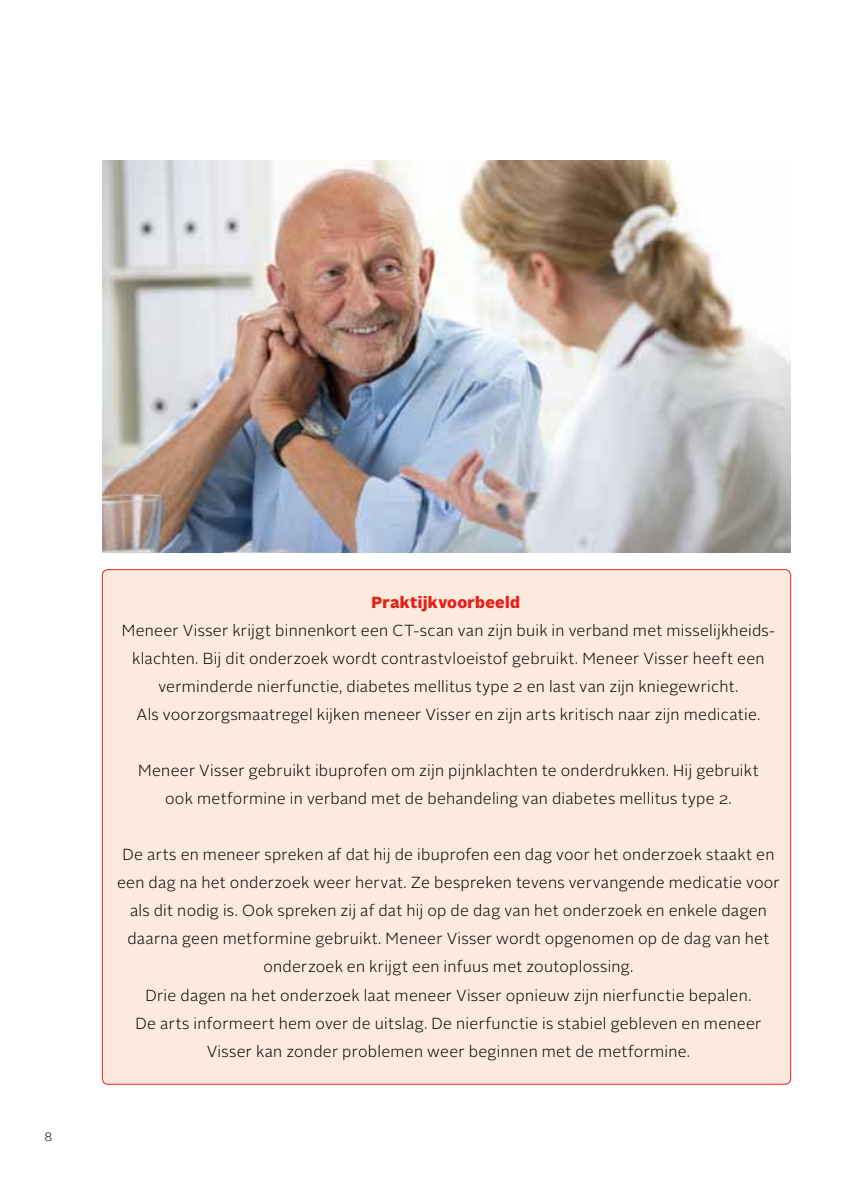
<style>
.page{position:relative;width:842px;height:1191px;background:#fff}
.page>*{position:absolute;margin:0;border:0;box-sizing:border-box;transform-origin:0 0}
.t1{font:300 16px/28px "Alright Sans";letter-spacing:.015em;color:#000;text-align:center}
.t2{font:900 16px "Alright Sans";letter-spacing:.015em;color:#e32119}
.t3{font:300 12px "Alright Sans";color:#000}
</style>
<div class="page">
<div style="left:102px;top:569px;width:689px;height:515px;background:#fdeadf;border-radius:6px"></div>
<img style="left:102px;top:160px;width:689px;height:392px">
<p class="t3" style="left:45px;top:1128px;width:9px">8</p>
<p class="t2" style="left:371px;top:591px;width:150px">Praktijkvoorbeeld</p>
<p class="t1" style="left:122px;top:617px;width:655px">Meneer Visser krijgt binnenkort een CT-scan van zijn buik in verband met misselijkheids&shy;klachten. Bij dit onderzoek wordt contrastvloeistof gebruikt. Meneer Visser heeft een verminderde nierfunctie, diabetes mellitus type 2 en last van zijn kniegewricht.<br>Als voorzorgsmaatregel kijken meneer Visser en zijn arts kritisch naar zijn medicatie.</p>
<p class="t1" style="left:138px;top:757px;width:622px">Meneer Visser gebruikt ibuprofen om zijn pijnklachten te onderdrukken. Hij gebruikt ook metformine in verband met de behandeling van diabetes mellitus type 2.</p>
<p class="t1" style="left:117px;top:841px;width:664px">De arts en meneer spreken af dat hij de ibuprofen een dag voor het onderzoek staakt en een dag na het onderzoek weer hervat. Ze bespreken tevens vervangende medicatie voor als dit nodig is. Ook spreken zij af dat hij op de dag van het onderzoek en enkele dagen daarna geen metformine gebruikt. Meneer Visser wordt opgenomen op de dag van het onderzoek en krijgt een infuus met zoutoplossing.<br>Drie dagen na het onderzoek laat meneer Visser opnieuw zijn nierfunctie bepalen.<br>De arts informeert hem over de uitslag. De nierfunctie is stabiel gebleven en meneer Visser kan zonder problemen weer beginnen met de metformine.</p>
</div>
